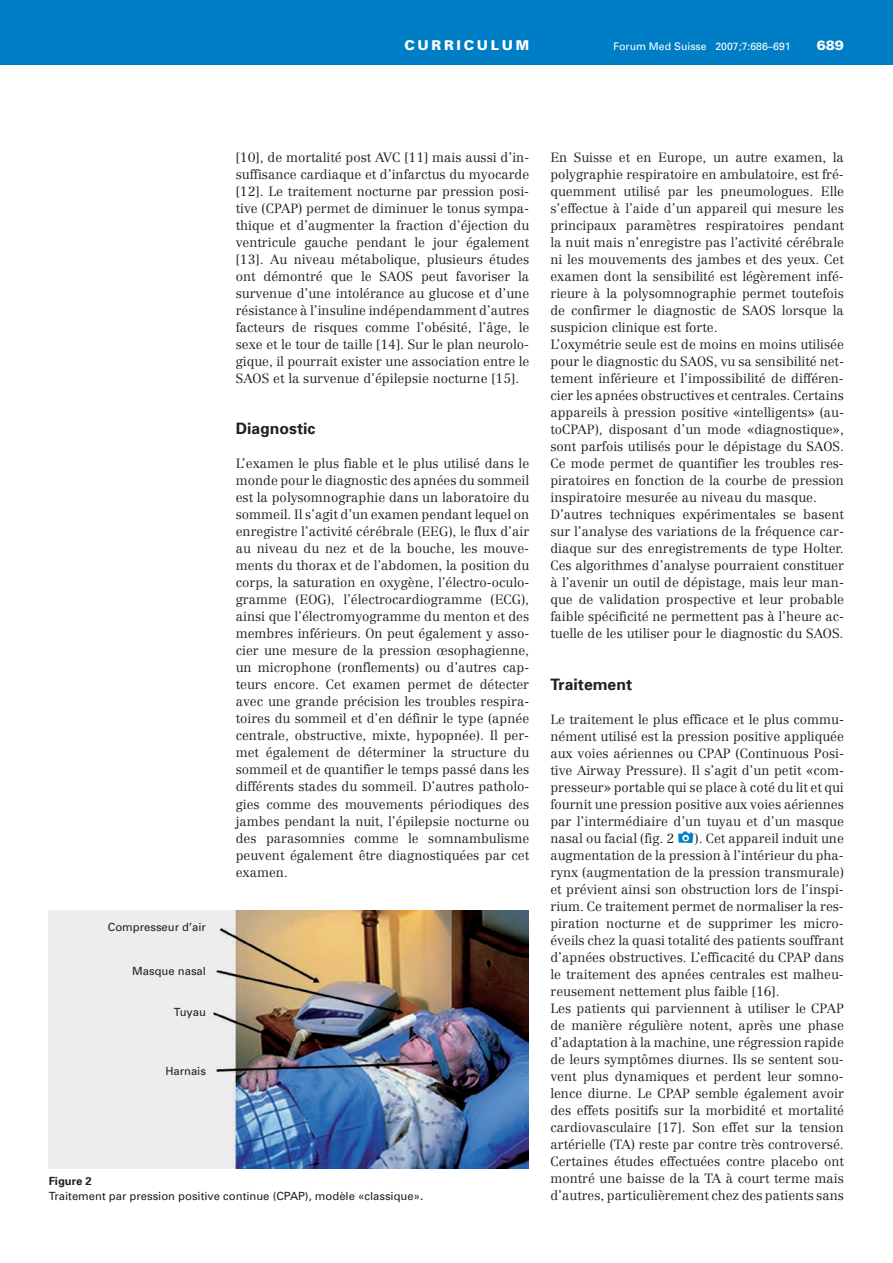
<style>
.page{position:relative;width:893px;height:1263px;background:#fff}
.page>*{position:absolute;margin:0;border:0;box-sizing:border-box;transform-origin:0 0}
.t1{font:700 15.75px "Univers";color:#231f20}
.t2{font:900 13.5px "Univers";letter-spacing:.2em;color:#fff}
.t3{font:300 13.2px/17px "Centennial";color:#231f20;text-align:justify}
.t4{font:11.25px "Univers";color:#231f20}
.t5{font:700 11.25px "Univers";color:#231f20}
.t6{font:10.5px "Univers";color:#fff}
</style>
<div class="page">
<div style="left:0;top:0;width:893px;height:64px;background:#007ec5"></div>
<img style="left:49px;top:911px;width:480px;height:257px">
<p class="t2" style="left:404px;top:40px;width:126px">CURRICULUM</p>
<p class="t6" style="left:613px;top:42px;width:179px">Forum Med Suisse 2007;7:686–691</p>
<p class="t2" style="left:817px;top:40px;width:29px">689</p>
<p class="t4" style="left:108px;top:923px;width:100px">Compresseur d’air</p>
<p class="t4" style="left:132px;top:966px;width:75px">Masque nasal</p>
<p class="t4" style="left:174px;top:1008px;width:34px">Tuyau</p>
<p class="t4" style="left:165px;top:1066px;width:42px">Harnais</p>
<p class="t3" style="left:236px;top:150px;width:295px">[10], de mortalité post AVC [11] mais aussi d’in&shy;suffisance cardiaque et d’infarctus du myocarde [12]. Le traitement nocturne par pression posi&shy;tive (CPAP) permet de diminuer le tonus sympa&shy;thique et d’augmenter la fraction d’éjection du ventricule gauche pendant le jour également [13]. Au niveau métabolique, plusieurs études ont démontré que le SAOS peut favoriser la survenue d’une intolérance au glucose et d’une résistance à l’insuline indépendamment d’autres facteurs de risques comme l’obésité, l’âge, le sexe et le tour de taille [14]. Sur le plan neurolo&shy;gique, il pourrait exister une association entre le SAOS et la survenue d’épilepsie nocturne [15].</p>
<p class="t1" style="left:236px;top:423px;width:81px">Diagnostic</p>
<p class="t3" style="left:236px;top:456px;width:295px">L’examen le plus fiable et le plus utilisé dans le monde pour le diagnostic des apnées du sommeil est la polysomnographie dans un laboratoire du sommeil. Il s’agit d’un examen pendant lequel on enregistre l’activité cérébrale (EEG), le flux d’air au niveau du nez et de la bouche, les mouve&shy;ments du thorax et de l’abdomen, la position du corps, la saturation en oxygène, l’électro-oculo&shy;gramme (EOG), l’électrocardiogramme (ECG), ainsi que l’électromyogramme du menton et des membres inférieurs. On peut également y asso&shy;cier une mesure de la pression œsophagienne, un microphone (ronflements) ou d’autres cap&shy;teurs encore. Cet examen permet de détecter avec une grande précision les troubles respira&shy;toires du sommeil et d’en définir le type (apnée centrale, obstructive, mixte, hypopnée). Il per&shy;met également de déterminer la structure du sommeil et de quantifier le temps passé dans les différents stades du sommeil. D’autres patholo&shy;gies comme des mouvements périodiques des jambes pendant la nuit, l’épilepsie nocturne ou des parasomnies comme le somnambulisme peuvent également être diagnostiquées par cet examen.</p>
<p class="t5" style="left:49px;top:1176px;width:45px">Figure 2</p>
<p class="t4" style="left:49px;top:1191px;width:376px">Traitement par pression positive continue (CPAP), modèle «classique».</p>
<p class="t3" style="left:550px;top:150px;width:295px;text-align:left">En Suisse et en Europe, un autre examen, la polygraphie respiratoire en ambulatoire, est fré&shy;quemment utilisé par les pneumologues. Elle s’effectue à l’aide d’un appareil qui mesure les principaux paramètres respiratoires pendant la nuit mais n’enregistre pas l’activité cérébrale ni les mouvements des jambes et des yeux. Cet examen dont la sensibilité est légèrement infé&shy;rieure à la polysomnographie permet toutefois de confirmer le diagnostic de SAOS lorsque la suspicion clinique est forte.<br>L’oxymétrie seule est de moins en moins utilisée pour le diagnostic du SAOS, vu sa sensibilité net&shy;tement inférieure et l’impossibilité de différen&shy;cier les apnées obstructives et centrales. Certains appareils à pression positive «intelligents» (au&shy;toCPAP), disposant d’un mode «diagnostique», sont parfois utilisés pour le dépistage du SAOS.<br>Ce mode permet de quantifier les troubles res&shy;piratoires en fonction de la courbe de pression inspiratoire mesurée au niveau du masque.<br>D’autres techniques expérimentales se basent sur l’analyse des variations de la fréquence car&shy;diaque sur des enregistrements de type Holter.<br>Ces algorithmes d’analyse pourraient constituer à l’avenir un outil de dépistage, mais leur man&shy;que de validation prospective et leur probable faible spécificité ne permettent pas à l’heure ac&shy;tuelle de les utiliser pour le diagnostic du SAOS.</p>
<p class="t1" style="left:550px;top:678px;width:83px">Traitement</p>
<p class="t3" style="left:550px;top:711px;width:295px">Le traitement le plus efficace et le plus commu&shy;nément utilisé est la pression positive appliquée aux voies aériennes ou CPAP (Continuous Posi&shy;tive Airway Pressure). Il s’agit d’un petit «com&shy;presseur» portable qui se place à coté du lit et qui fournit une pression positive aux voies aériennes par l’intermédiaire d’un tuyau et d’un masque nasal ou facial (fig. 2</p>
<p class="t3" style="left:550px;top:830px;width:295px;text-align:left;text-indent:144px">). Cet appareil induit une augmentation de la pression à l’intérieur du pha&shy;rynx (augmentation de la pression transmurale) et prévient ainsi son obstruction lors de l’inspi&shy;rium. Ce traitement permet de normaliser la res&shy;piration nocturne et de supprimer les micro&shy;éveils chez la quasi totalité des patients souffrant d’apnées obstructives. L’efficacité du CPAP dans le traitement des apnées centrales est malheu&shy;reusement nettement plus faible [16].<br>Les patients qui parviennent à utiliser le CPAP de manière régulière notent, après une phase d’adaptation à la machine, une régression rapide de leurs symptômes diurnes. Ils se sentent sou&shy;vent plus dynamiques et perdent leur somno&shy;lence diurne. Le CPAP semble également avoir des effets positifs sur la morbidité et mortalité cardiovasculaire [17]. Son effet sur la tension artérielle (TA) reste par contre très controversé.<br>Certaines études effectuées contre placebo ont montré une baisse de la TA à court terme mais d’autres, particulièrement chez des patients sans</p>
</div>
